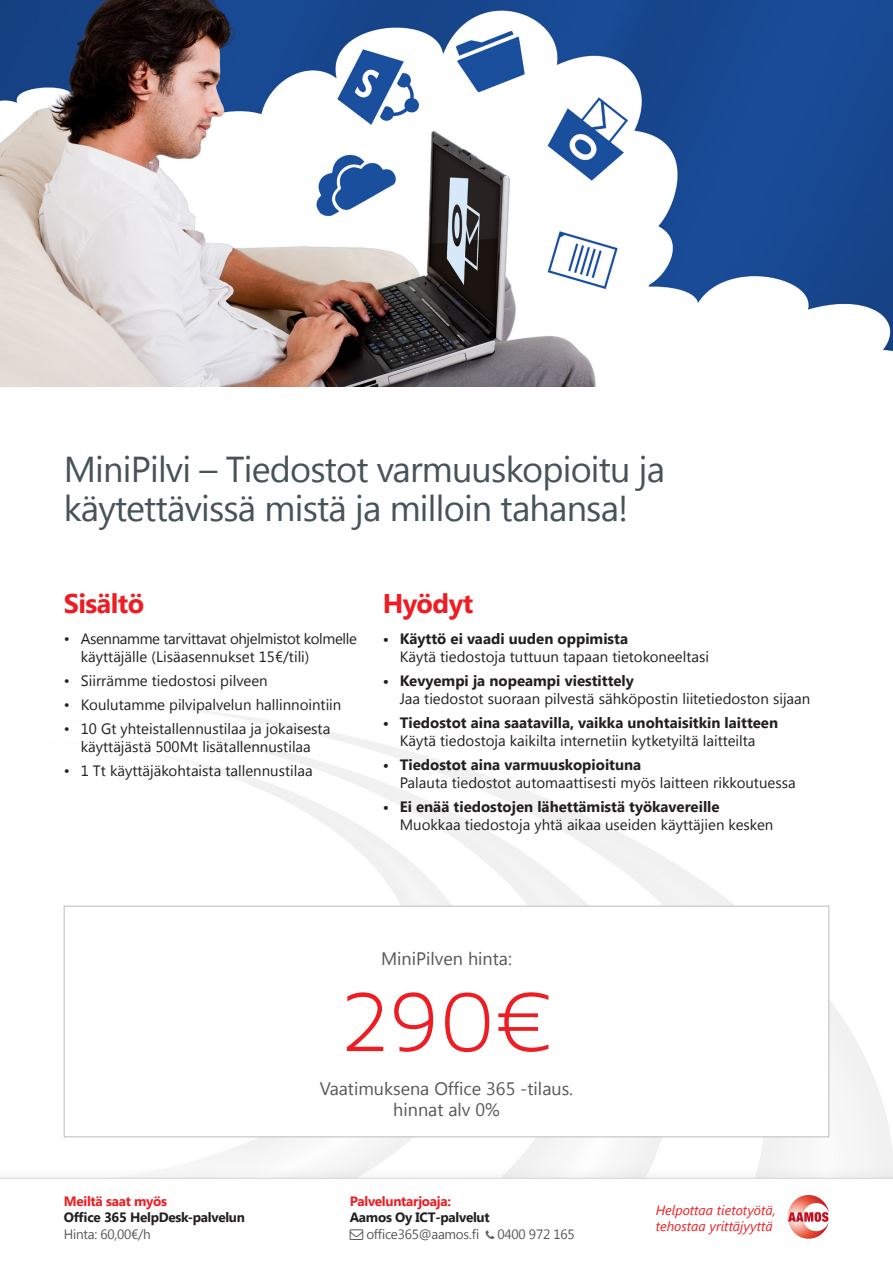
<style>
.page{position:relative;width:893px;height:1263px;background:#fff}
.page>*{position:absolute;margin:0;border:0;box-sizing:border-box;transform-origin:0 0}
.t1{font:90px "Maven Pro Light 300";color:#ee1d23}
.t2{font:36px/39px "Segoe UI";letter-spacing:-.02em;color:#475359}
.Otsikko{font:700 27px "Segoe UI";letter-spacing:-.02em;color:#ee1d23}
.t3{font:18px "Segoe UI";color:#57585a}
.t4{font:15px/18px "Segoe UI";color:#231f20}
.t5{font:15px/18px "Segoe UI";letter-spacing:-.025em;color:#231f20}
.t6{font:700 13.5px "Segoe UI";letter-spacing:-.02em;color:#231f20}
.t7{font:13.5px "Segoe UI";letter-spacing:-.02em;color:#57585a}
.t8{font:italic 13.5px/15.8px "Segoe UI";color:#ee1d23}
.t9{font:700 13.5px "Segoe UI";letter-spacing:-.02em;color:#ee1d23}
.s1{font-weight:700}
</style>
<div class="page">
<svg style="left:0;top:1178px;width:893px;height:1px"></svg>
<svg style="left:788px;top:1195px;width:41px;height:44px"></svg>
<img style="left:0;top:0;width:893px;height:387px">
<div style="left:64px;top:906px;width:765px;height:231px;background:#fff;border:1px solid #b5bec4"></div>
<p class="t2" style="left:64px;top:448px;width:603px">MiniPilvi – Tiedostot varmuuskopioitu ja käytettävissä mistä ja milloin tahansa!</p>
<p class="Otsikko" style="left:64px;top:585px;width:82px">Sisältö</p>
<p class="t5" style="left:81px;top:629px;width:278px;text-indent:-17px">• Asennamme tarvittavat ohjelmistot kolmelle käyttäjälle (Lisäasennukset 15€/tili)</p>
<p class="t4" style="left:64px;top:671px;width:205px">• Siirrämme tiedostosi pilveen</p>
<p class="t4" style="left:64px;top:695px;width:279px">• Koulutamme pilvipalvelun hallinnointiin</p>
<p class="t4" style="left:64px;top:719px;width:268px;text-align:center">• 10 Gt yhteistallennustilaa ja jokaisesta käyttäjästä 500Mt lisätallennustilaa</p>
<p class="t4" style="left:64px;top:761px;width:250px">• 1 Tt käyttäjäkohtaista tallennustilaa</p>
<p class="Otsikko" style="left:383px;top:585px;width:92px">Hyödyt</p>
<p class="t4" style="left:400px;top:629px;width:311px;text-indent:-17px"><span class="s1">• Käyttö ei vaadi uuden oppimista<br></span>Käytä tiedostoja tuttuun tapaan tietokoneeltasi</p>
<p class="t4" style="left:400px;top:671px;width:412px;text-indent:-17px"><span class="s1">• Kevyempi ja nopeampi viestittely<br></span>Jaa tiedostot suoraan pilvestä sähköpostin liitetiedoston sijaan</p>
<p class="t4" style="left:383px;top:713px;width:397px;text-align:center"><span class="s1">• Tiedostot aina saatavilla, vaikka unohtaisitkin laitteen<br></span>Käytä tiedostoja kaikilta internetiin kytketyiltä laitteilta</p>
<p class="t4" style="left:400px;top:755px;width:397px;text-indent:-17px"><span class="s1">• Tiedostot aina varmuuskopioituna<br></span>Palauta tiedostot automaattisesti myös laitteen rikkoutuessa</p>
<p class="t4" style="left:400px;top:797px;width:375px;text-indent:-17px"><span class="s1">• Ei enää tiedostojen lähettämistä työkavereille<br></span>Muokkaa tiedostoja yhtä aikaa useiden käyttäjien kesken</p>
<p class="t3" style="left:381px;top:946px;width:132px">MiniPilven hinta:</p>
<p class="t1" style="left:340px;top:972px;width:214px">290€</p>
<p class="t9" style="left:64px;top:1191px;width:105px">Meiltä saat myös</p>
<p class="t6" style="left:64px;top:1207px;width:183px">Office 365 HelpDesk-palvelun</p>
<p class="t7" style="left:64px;top:1224px;width:89px">Hinta: 60,00€/h</p>
<p class="t3" style="left:320px;top:1076px;width:255px">Vaatimuksena Office 365 -tilaus.</p>
<p class="t3" style="left:393px;top:1097px;width:108px">hinnat alv 0%</p>
<p class="t9" style="left:350px;top:1191px;width:103px">Palveluntarjoaja:</p>
<p class="t6" style="left:350px;top:1207px;width:142px">Aamos Oy ICT-palvelut</p>
<p class="t7" style="left:366px;top:1224px;width:114px">office365@aamos.fi</p>
<p class="t7" style="left:497px;top:1224px;width:79px">0400 972 165</p>
<p class="t8" style="left:656px;top:1202px;width:121px">Helpottaa tietotyötä, tehostaa yrittäjyyttä</p>
</div>
